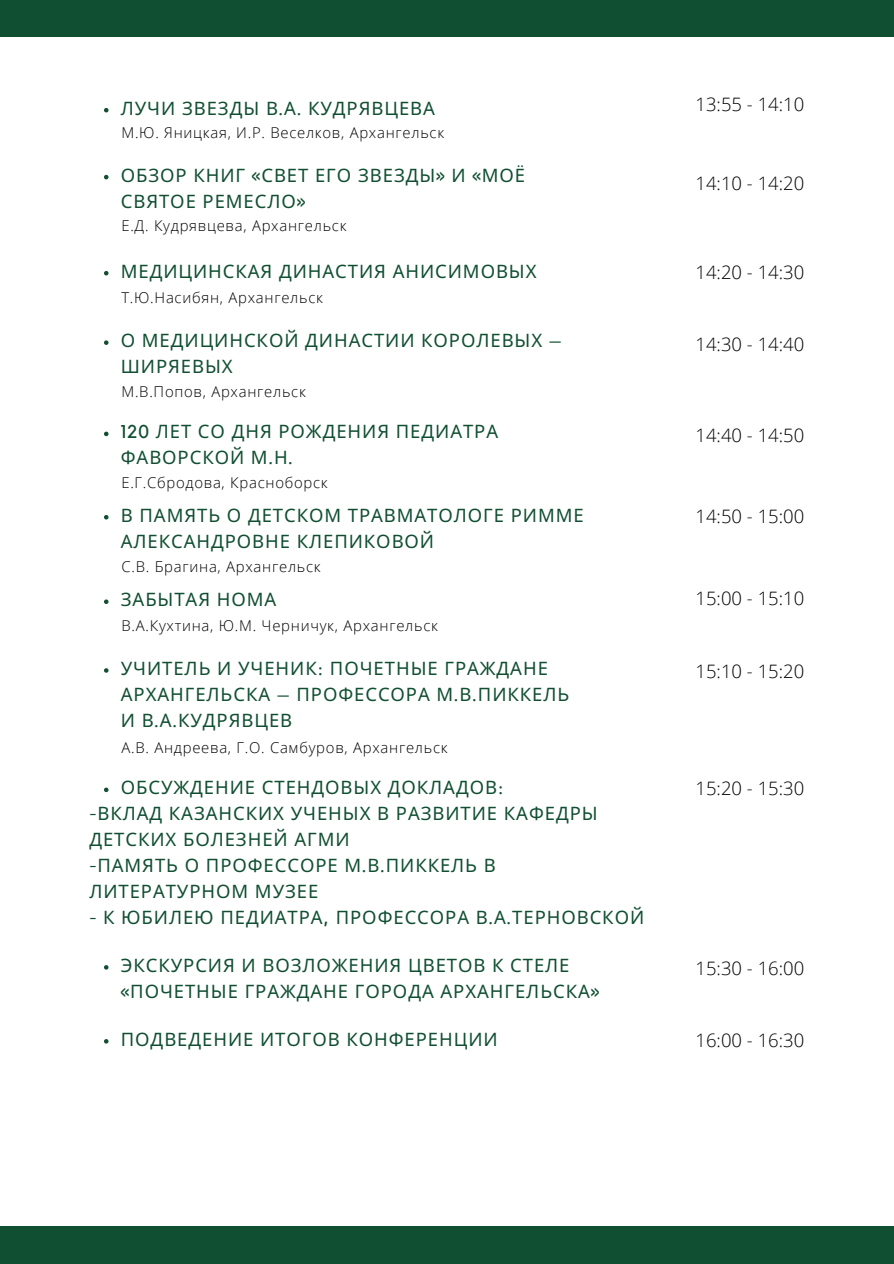
<style>
.page{position:relative;width:894px;height:1264px;background:#fff}
.page>*{position:absolute;margin:0;border:0;box-sizing:border-box;transform-origin:0 0}
.t1{font:18.45px/25.8px "Noto Sans";letter-spacing:.05em;color:#104f31}
.t2{font:300 18.45px "Open Sans";color:#000}
.t3{font:300 14.85px "Open Sans";letter-spacing:.05em;color:#000}
.s1{font-family:"Kollektif"}
</style>
<div class="page">
<div style="left:0;top:0;width:893px;height:36px;background:#104f31"></div>
<div style="left:0;top:1226px;width:893px;height:37px;background:#104f31"></div>
<svg style="left:104px;top:599px;width:4px;height:5px"></svg>
<svg style="left:104px;top:787px;width:4px;height:5px"></svg>
<svg style="left:104px;top:108px;width:4px;height:4px"></svg>
<svg style="left:104px;top:668px;width:4px;height:4px"></svg>
<svg style="left:104px;top:965px;width:4px;height:4px"></svg>
<svg style="left:104px;top:175px;width:4px;height:4px"></svg>
<svg style="left:104px;top:271px;width:4px;height:4px"></svg>
<svg style="left:104px;top:340px;width:4px;height:5px"></svg>
<svg style="left:104px;top:431px;width:4px;height:5px"></svg>
<svg style="left:104px;top:515px;width:4px;height:4px"></svg>
<svg style="left:104px;top:1039px;width:4px;height:4px"></svg>
<h2 class="t1" style="left:121px;top:95px;width:315px">ЛУЧИ ЗВЕЗДЫ В<span class="s1">.</span>А<span class="s1">.</span> КУДРЯВЦЕВА</h2>
<p class="t3" style="left:121px;top:122px;width:324px">М.Ю. Яницкая, И.Р. Веселков, Архангельск</p>
<p class="t1" style="left:121px;top:161px;width:405px">ОБЗОР КНИГ <span class="s1">«</span>СВЕТ ЕГО ЗВЕЗДЫ<span class="s1">»</span> И <span class="s1">«</span>МОЁ<br>СВЯТОЕ РЕМЕСЛО<span class="s1">»</span></p>
<p class="t3" style="left:121px;top:215px;width:226px">Е.Д. Кудрявцева, Архангельск</p>
<p class="t1" style="left:121px;top:258px;width:417px">МЕДИЦИНСКАЯ ДИНАСТИЯ АНИСИМОВЫХ</p>
<h2 class="t3" style="left:121px;top:287px;width:203px">Т.Ю.Насибян, Архангельск</h2>
<p class="t2" style="left:695px;top:91px;width:110px">13:55 - 14:10</p>
<p class="t2" style="left:695px;top:170px;width:110px">14:10 - 14:20</p>
<p class="t2" style="left:695px;top:259px;width:110px">14:20 - 14:30</p>
<p class="t1" style="left:121px;top:327px;width:442px">О МЕДИЦИНСКОЙ ДИНАСТИИ КОРОЛЕВЫХ <span class="s1">–<br></span>ШИРЯЕВЫХ</p>
<h2 class="t3" style="left:121px;top:381px;width:186px">М.В.Попов, Архангельск</h2>
<h2 class="t1" style="left:121px;top:418px;width:379px"><span class="s1">120</span> ЛЕТ СО ДНЯ РОЖДЕНИЯ ПЕДИАТРА<br>ФАВОРСКОЙ М<span class="s1">.</span>Н<span class="s1">.</span></h2>
<p class="t2" style="left:695px;top:422px;width:110px">14:40 - 14:50</p>
<h1 class="t3" style="left:121px;top:472px;width:208px">Е.Г.Сбродова, Красноборск</h1>
<p class="t1" style="left:121px;top:501px;width:464px">В ПАМЯТЬ О ДЕТСКОМ ТРАВМАТОЛОГЕ РИММЕ<br>АЛЕКСАНДРОВНЕ КЛЕПИКОВОЙ</p>
<h2 class="t3" style="left:121px;top:556px;width:201px">С.В. Брагина, Архангельск</h2>
<h2 class="t2" style="left:695px;top:331px;width:110px">14:30 - 14:40</h2>
<p class="t2" style="left:695px;top:503px;width:110px">14:50 - 15:00</p>
<p class="t1" style="left:121px;top:586px;width:157px">ЗАБЫТАЯ НОМА</p>
<p class="t2" style="left:695px;top:585px;width:110px">15:00 - 15:10</p>
<p class="t3" style="left:121px;top:615px;width:318px">В.А.Кухтина, Ю.М. Черничук, Архангельск</p>
<h2 class="t1" style="left:121px;top:655px;width:450px">УЧИТЕЛЬ И УЧЕНИК<span class="s1">:</span> ПОЧЕТНЫЕ ГРАЖДАНЕ<br>АРХАНГЕЛЬСКА <span class="s1">–</span> ПРОФЕССОРА М<span class="s1">.</span>В<span class="s1">.</span>ПИККЕЛЬ<br>И В<span class="s1">.</span>А<span class="s1">.</span>КУДРЯВЦЕВ</h2>
<p class="t3" style="left:121px;top:736px;width:327px">А.В. Андреева, Г.О. Самбуров, Архангельск</p>
<p class="t1" style="left:121px;top:774px;width:384px">ОБСУЖДЕНИЕ СТЕНДОВЫХ ДОКЛАДОВ<span class="s1">:</span></p>
<h2 class="t1" style="left:89px;top:800px;width:509px"><span class="s1">-</span>ВКЛАД КАЗАНСКИХ УЧЕНЫХ В РАЗВИТИЕ КАФЕДРЫ<br>ДЕТСКИХ БОЛЕЗНЕЙ АГМИ<br><span class="s1">-</span>ПАМЯТЬ О ПРОФЕССОРЕ М<span class="s1">.</span>В<span class="s1">.</span>ПИККЕЛЬ В<br>ЛИТЕРАТУРНОМ МУЗЕЕ</h2>
<h2 class="t1" style="left:89px;top:903px;width:556px"><span class="s1">-</span> К ЮБИЛЕЮ ПЕДИАТРА<span class="s1">,</span> ПРОФЕССОРА В<span class="s1">.</span>А<span class="s1">.</span>ТЕРНОВСКОЙ</h2>
<p class="t1" style="left:121px;top:951px;width:480px">ЭКСКУРСИЯ И ВОЗЛОЖЕНИЯ ЦВЕТОВ К СТЕЛЕ <span class="s1">«</span>ПОЧЕТНЫЕ ГРАЖДАНЕ ГОРОДА АРХАНГЕЛЬСКА<span class="s1">»</span></p>
<h2 class="t2" style="left:695px;top:658px;width:110px">15:10 - 15:20</h2>
<p class="t2" style="left:695px;top:775px;width:110px">15:20 - 15:30</p>
<p class="t2" style="left:695px;top:955px;width:110px">15:30 - 16:00</p>
<p class="t1" style="left:121px;top:1025px;width:378px">ПОДВЕДЕНИЕ ИТОГОВ КОНФЕРЕНЦИИ</p>
<p class="t2" style="left:695px;top:1027px;width:110px">16:00 - 16:30</p>
</div>
